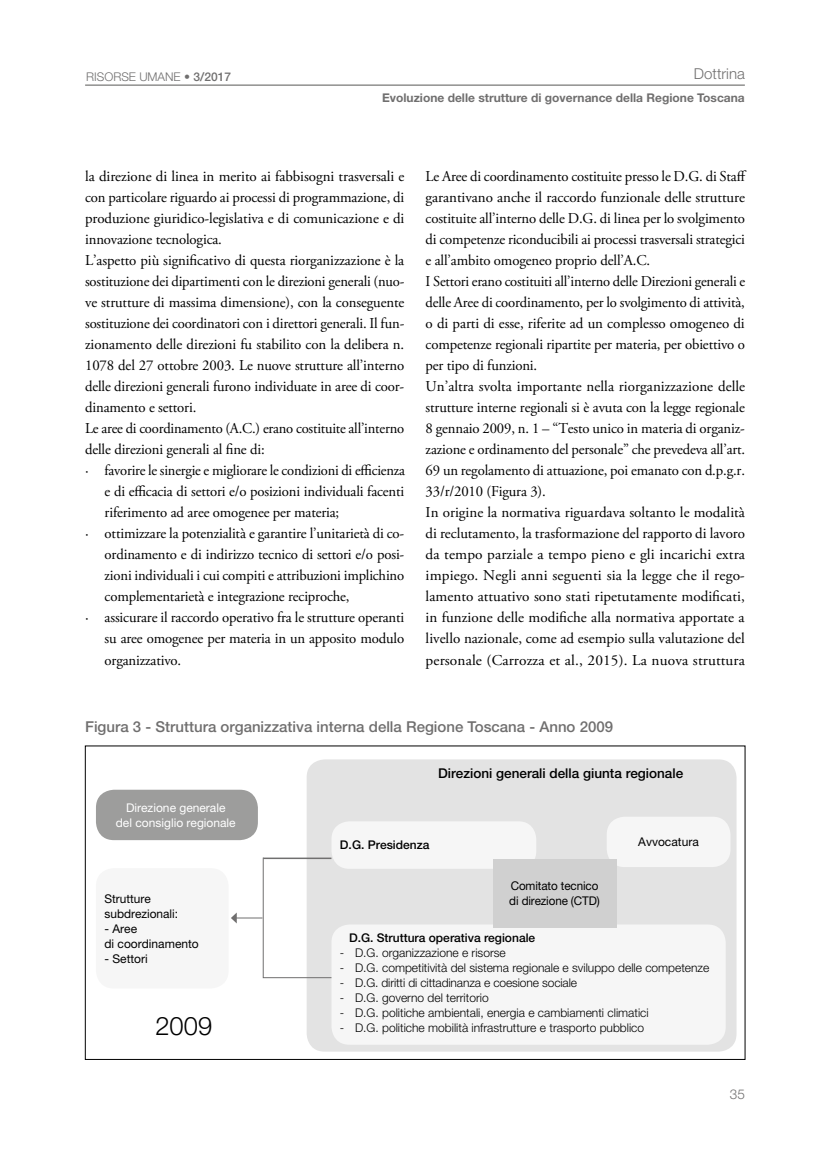
<style>
.page{position:relative;width:830px;height:1149px;background:#fff}
.page>*{position:absolute;margin:0;border:0;box-sizing:border-box;transform-origin:0 0}
.t1{font:300 25.5px "Helvetica Neue LT Std";color:#000}
.t2{font:15px/21px "Adobe Garamond Pro";letter-spacing:-.01em;color:#000}
.t3{font:500 15px "Helvetica Neue LT Std";color:#706f6f}
.t4{font:300 15px "Helvetica Neue LT Std";color:#706f6f}
.t5{font:500 13.5px "Helvetica Neue LT Std";color:#000}
.t6{font:300 13.5px "Helvetica Neue LT Std";color:#706f6f}
.t7{font:300 12px "Helvetica Neue LT Std";color:#000}
.t8{font:12px/15px "Helvetica Neue LT Std";color:#000}
.t9{font:700 12px "Helvetica Neue LT Std";color:#706f6f}
.t10{font:500 12px "Helvetica Neue LT Std";color:#000}
.t11{font:12px/15px "Helvetica Neue LT Std";color:#fff;text-align:center}
.t12{font:300 12px "Helvetica Neue LT Std";color:#706f6f}
.s1{font-weight:400}
.s2{font-weight:500}
</style>
<div class="page">
<hr style="left:85px;top:85px;width:659px;height:1px;background:#575756">
<div style="left:306px;top:759px;width:430px;height:292px;background:#e3e3e3;border-radius:18px"></div>
<div style="left:96px;top:789px;width:162px;height:50px;background:#9d9d9c;border-radius:18px"></div>
<div style="left:96px;top:867px;width:132px;height:121px;background:#f6f6f6;border-radius:18px"></div>
<div style="left:331px;top:821px;width:205px;height:47px;background:#f6f6f6;border-radius:18px"></div>
<div style="left:331px;top:924px;width:394px;height:120px;background:#f6f6f6;border-radius:18px"></div>
<div style="left:606px;top:816px;width:124px;height:50px;background:#f6f6f6;border-radius:18px"></div>
<svg style="left:231px;top:856px;width:101px;height:122px"></svg>
<div style="left:492px;top:858px;width:124px;height:69px;background:#d0d0d0"></div>
<p class="t12" style="left:86px;top:70px;width:146px">RISORSE UMANE <span class="s1">•</span> <span class="s2">3/2017</span></p>
<p class="t4" style="left:693px;top:65px;width:52px">Dottrina</p>
<p class="t9" style="left:382px;top:90px;width:364px">Evoluzione delle strutture di governance della Regione Toscana</p>
<p class="t2" style="left:85px;top:166px;width:321px">la direzione di linea in merito ai fabbisogni trasversali e</p>
<p class="t2" style="left:85px;top:187px;width:320px">con particolare riguardo ai processi di programmazione, di</p>
<p class="t2" style="left:85px;top:208px;width:320px">produzione giuridico-legislativa e di comunicazione e di</p>
<p class="t2" style="left:85px;top:229px;width:138px">innovazione tecnologica.</p>
<p class="t2" style="left:85px;top:250px;width:320px">L’aspetto più significativo di questa riorganizzazione è la</p>
<p class="t2" style="left:85px;top:271px;width:320px">sostituzione dei dipartimenti con le direzioni generali (nuo-</p>
<p class="t2" style="left:85px;top:292px;width:320px">ve strutture di massima dimensione), con la conseguente</p>
<p class="t2" style="left:85px;top:313px;width:320px">sostituzione dei coordinatori con i direttori generali. Il fun-</p>
<p class="t2" style="left:85px;top:334px;width:320px">zionamento delle direzioni fu stabilito con la delibera n.</p>
<p class="t2" style="left:85px;top:355px;width:320px">1078 del 27 ottobre 2003. Le nuove strutture all’interno</p>
<p class="t2" style="left:85px;top:376px;width:320px">delle direzioni generali furono individuate in aree di coor-</p>
<p class="t2" style="left:85px;top:397px;width:113px">dinamento e settori.</p>
<p class="t2" style="left:85px;top:418px;width:320px">Le aree di coordinamento (A.C.) erano costituite all’interno</p>
<p class="t2" style="left:85px;top:439px;width:181px">delle direzioni generali al fine di:</p>
<p class="t2" style="left:85px;top:460px;width:321px">· favorire le sinergie e migliorare le condizioni di efficienza</p>
<p class="t2" style="left:105px;top:481px;width:301px">e di efficacia di settori e/o posizioni individuali facenti</p>
<p class="t2" style="left:105px;top:502px;width:236px">riferimento ad aree omogenee per materia;</p>
<p class="t2" style="left:85px;top:523px;width:320px">· ottimizzare la potenzialità e garantire l’unitarietà di co-</p>
<p class="t2" style="left:105px;top:544px;width:301px">ordinamento e di indirizzo tecnico di settori e/o posi-</p>
<p class="t2" style="left:105px;top:565px;width:301px">zioni individuali i cui compiti e attribuzioni implichino</p>
<p class="t2" style="left:105px;top:586px;width:246px">complementarietà e integrazione reciproche,</p>
<p class="t2" style="left:85px;top:607px;width:320px">· assicurare il raccordo operativo fra le strutture operanti</p>
<p class="t2" style="left:105px;top:628px;width:301px">su aree omogenee per materia in un apposito modulo</p>
<p class="t2" style="left:105px;top:649px;width:78px">organizzativo.</p>
<p class="t2" style="left:425px;top:166px;width:322px">Le Aree di coordinamento costituite presso le D.G. di Staff garantivano anche il raccordo funzionale delle strutture costituite all’interno delle D.G. di linea per lo svolgimento di competenze riconducibili ai processi trasversali strategici e all’ambito omogeneo proprio dell’A.C.<br>I Settori erano costituiti all’interno delle Direzioni generali e delle Aree di coordinamento, per lo svolgimento di attività, o di parti di esse, riferite ad un complesso omogeneo di competenze regionali ripartite per materia, per obiettivo o per tipo di funzioni.<br>Un’altra svolta importante nella riorganizzazione delle strutture interne regionali si è avuta con la legge regionale 8 gennaio 2009, n. 1 – “Testo unico in materia di organiz&shy;zazione e ordinamento del personale” che prevedeva all’art.<br>69 un regolamento di attuazione, poi emanato con d.p.g.r.<br>33/r/2010 (Figura 3).<br>In origine la normativa riguardava soltanto le modalità di reclutamento, la trasformazione del rapporto di lavoro da tempo parziale a tempo pieno e gli incarichi extra impiego. Negli anni seguenti sia la legge che il rego&shy;lamento attuativo sono stati ripetutamente modificati, in funzione delle modifiche alla normativa apportate a livello nazionale, come ad esempio sulla valutazione del personale (Carrozza et al., 2015). La nuova struttura</p>
<p class="t3" style="left:85px;top:717px;width:529px">Figura 3 - Struttura organizzativa interna della Regione Toscana - Anno 2009</p>
<p class="t11" style="left:116px;top:799px;width:121px">Direzione generale<br>del consiglio regionale</p>
<p class="t8" style="left:104px;top:890px;width:75px">Strutture subdrezionali:</p>
<p class="t8" style="left:104px;top:920px;width:96px">- Aree<br>di coordinamento</p>
<p class="t8" style="left:104px;top:950px;width:45px">- Settori</p>
<h1 class="t1" style="left:155px;top:1009px;width:58px">2009</h1>
<p class="t5" style="left:438px;top:764px;width:246px">Direzioni generali della giunta regionale</p>
<p class="t10" style="left:340px;top:837px;width:91px">D.G. Presidenza</p>
<p class="t8" style="left:509px;top:878px;width:92px">Comitato tecnico di direzione (CTD)</p>
<p class="t8" style="left:638px;top:834px;width:62px">Avvocatura</p>
<p class="t10" style="left:349px;top:929px;width:188px">D.G. Struttura operativa regionale</p>
<p class="t7" style="left:340px;top:944px;width:167px">- D.G. organizzazione e risorse</p>
<p class="t7" style="left:340px;top:959px;width:371px">- D.G. competitività del sistema regionale e sviluppo delle competenze</p>
<p class="t7" style="left:340px;top:974px;width:238px">- D.G. diritti di cittadinanza e coesione sociale</p>
<p class="t7" style="left:340px;top:989px;width:150px">- D.G. governo del territorio</p>
<p class="t7" style="left:340px;top:1004px;width:310px">- D.G. politiche ambientali, energia e cambiamenti climatici</p>
<p class="t7" style="left:340px;top:1019px;width:305px">- D.G. politiche mobilità infrastrutture e trasporto pubblico</p>
<p class="t6" style="left:729px;top:1085px;width:17px">35</p>
</div>
